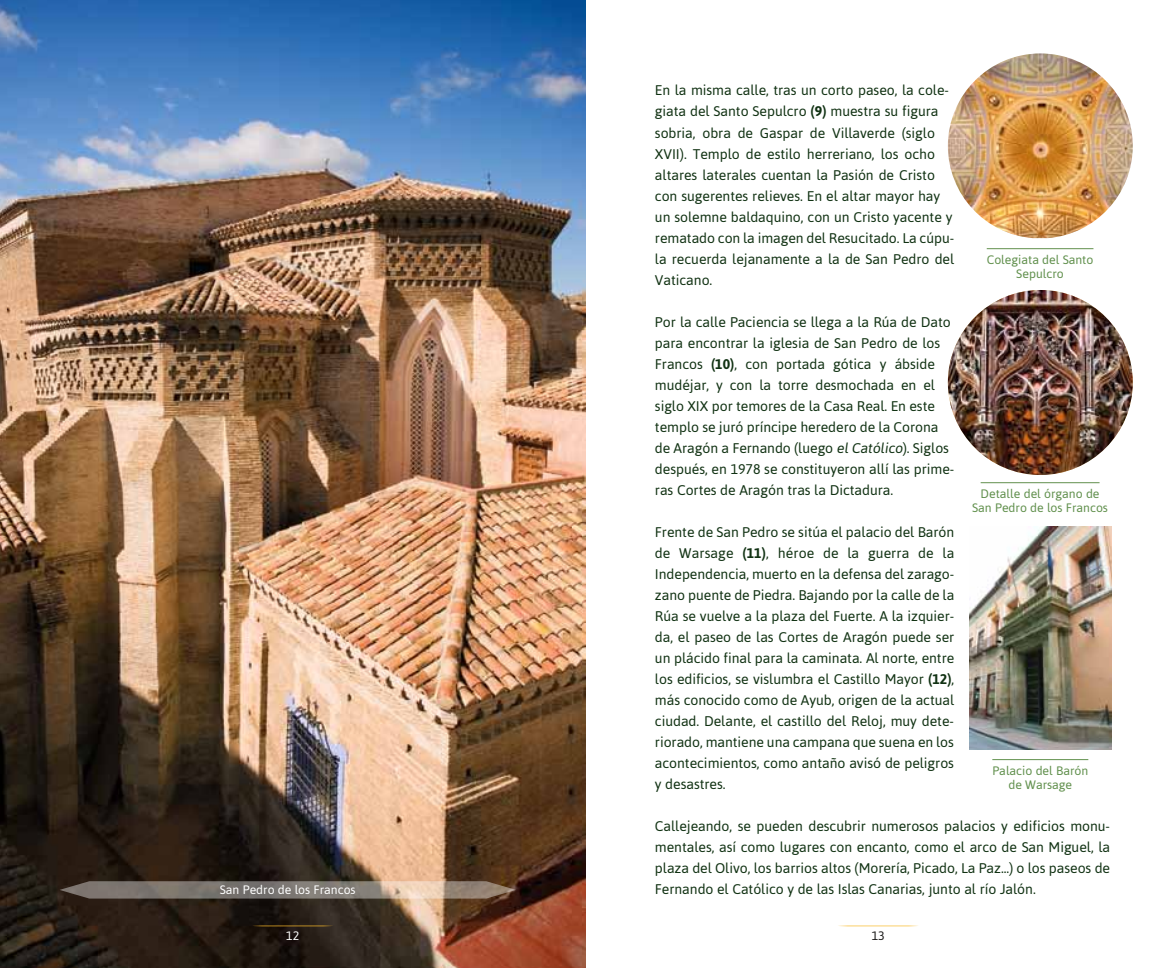
<style>
.page{position:relative;width:1171px;height:968px;background:#fff}
.page>*{position:absolute;margin:0;border:0;box-sizing:border-box;transform-origin:0 0}
.t1{font:14px/21px "Asap";letter-spacing:-.005em;color:#113213}
.t2{font:12.25px/14px "Asap";color:#61904d;text-align:center}
.t3{font:12.25px "Asap";color:#fff}
.t4{font:12.25px "Asap";color:#181716}
.s1{font-weight:700}
</style>
<div class="page">
<img style="left:0;top:0;width:585px;height:967px">
<svg style="left:60px;top:881px;width:456px;height:17px;background:#897e74"></svg>
<svg style="left:252px;top:925px;width:81px;height:1px"></svg>
<svg style="left:838px;top:925px;width:80px;height:1px"></svg>
<hr style="left:992px;top:759px;width:96px;height:1px;background:#61904d">
<img style="left:969px;top:526px;width:142px;height:223px">
<hr style="left:987px;top:248px;width:106px;height:1px;background:#61904d">
<img style="left:948px;top:53px;width:185px;height:185px;border-radius:90px">
<hr style="left:980px;top:482px;width:119px;height:1px;background:#61904d">
<img style="left:948px;top:290px;width:185px;height:185px;border-radius:92px">
<p class="t1" style="left:655px;top:80px;width:301px">En la misma calle, tras un corto paseo, la cole&shy;giata del Santo Sepulcro <span class="s1">(9)</span> muestra su figura sobria, obra de Gaspar de Villaverde (siglo XVII). Templo de estilo herreriano, los ocho altares laterales cuentan la Pasión de Cristo con sugerentes relieves. En el altar mayor hay un solemne baldaquino, con un Cristo yacente y rematado con la imagen del Resucitado. La cúpu&shy;la recuerda lejanamente a la de San Pedro del Vaticano.</p>
<p class="t1" style="left:655px;top:311px;width:301px">Por la calle Paciencia se llega a la Rúa de Dato para encontrar la iglesia de San Pedro de los Francos <span class="s1">(10)</span>, con portada gótica y ábside mudéjar, y con la torre desmochada en el siglo XIX por temores de la Casa Real. En este templo se juró príncipe heredero de la Corona de Aragón a Fernando (luego el Católico). Siglos después, en 1978 se constituyeron allí las prime&shy;ras Cortes de Aragón tras la Dictadura.</p>
<p class="t1" style="left:655px;top:521px;width:301px;text-align:justify">Frente de San Pedro se sitúa el palacio del Barón de Warsage <span class="s1">(11)</span>, héroe de la guerra de la Independencia, muerto en la defensa del zarago&shy;zano puente de Piedra. Bajando por la calle de la Rúa se vuelve a la plaza del Fuerte. A la izquier&shy;da, el paseo de las Cortes de Aragón puede ser un plácido final para la caminata. Al norte, entre los edificios, se vislumbra el Castillo Mayor <span class="s1">(12)</span>, más conocido como de Ayub, origen de la actual ciudad. Delante, el castillo del Reloj, muy dete&shy;riorado, mantiene una campana que suena en los acontecimientos, como antaño avisó de peligros y desastres.</p>
<p class="t1" style="left:655px;top:815px;width:457px;text-align:justify">Callejeando, se pueden descubrir numerosos palacios y edificios monu&shy;mentales, así como lugares con encanto, como el arco de San Miguel, la plaza del Olivo, los barrios altos (Morería, Picado, La Paz...) o los paseos de Fernando el Católico y de las Islas Canarias, junto al río Jalón.</p>
<p class="t2" style="left:987px;top:252px;width:108px">Colegiata del Santo<br>Sepulcro</p>
<p class="t2" style="left:972px;top:486px;width:137px">Detalle del órgano de<br>San Pedro de los Francos</p>
<p class="t2" style="left:992px;top:763px;width:97px">Palacio del Barón de Warsage</p>
<p class="t3" style="left:220px;top:882px;width:137px">San Pedro de los Francos</p>
<p class="t3" style="left:286px;top:928px;width:15px">12</p>
<p class="t4" style="left:871px;top:928px;width:15px">13</p>
</div>
